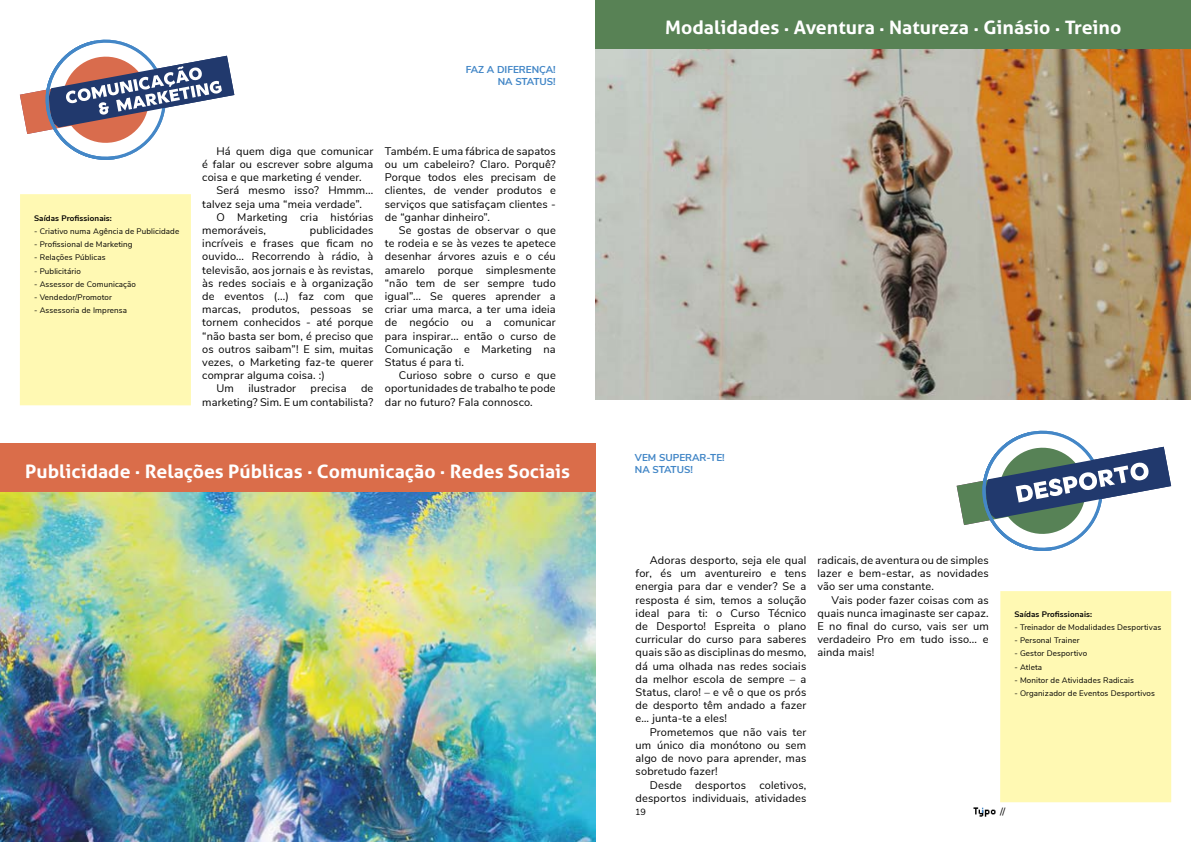
<style>
.page{position:relative;width:1191px;height:842px;background:#fff}
.page>*{position:absolute;margin:0;border:0;box-sizing:border-box;transform-origin:0 0}
.t1{font:700 18.5px "Aller";color:#fff;scale:1.05 1}
.t2{font:11px/13.2px "Nunito Sans";letter-spacing:.015em;color:#000;text-align:justify}
.t3{font:700 10px/12px "Nunito Sans";color:#4085c6}
.t4{font:10px "Nunito Sans";color:#000}
.t5{font:9px "Nunito Sans";color:#000}
.t6{font:8px "Nunito Sans";letter-spacing:.015em;color:#000}
.t7{font:700 8px "Nunito Sans";letter-spacing:.015em;color:#000}
</style>
<div class="page">
<svg style="left:973px;top:807px;width:22px;height:10px"></svg>
<img style="left:0;top:491px;width:595px;height:351px">
<div style="left:0;top:443px;width:595px;height:48px;background:#da6d4a"></div>
<svg style="left:20px;top:39px;width:214px;height:121px"></svg>
<svg style="left:956px;top:430px;width:215px;height:121px"></svg>
<img style="left:595px;top:48px;width:596px;height:351px">
<div style="left:595px;top:0;width:596px;height:48px;background:#588255"></div>
<div style="left:20px;top:194px;width:171px;height:211px;background:#fff9b3"></div>
<div style="left:1000px;top:591px;width:171px;height:211px;background:#fff9b3"></div>
<p class="t3" style="left:466px;top:62px;width:92px;text-align:right">FAZ A DIFERENÇA!<br>NA STATUS!</p>
<p class="t7" style="left:34px;top:212px;width:79px">Saídas Profissionais:</p>
<p class="t6" style="left:34px;top:225px;width:147px">- Criativo numa Agência de Publicidade</p>
<p class="t6" style="left:34px;top:239px;width:100px">- Profissional de Marketing</p>
<p class="t6" style="left:34px;top:252px;width:73px">- Relações Públicas</p>
<p class="t6" style="left:34px;top:265px;width:48px">- Publicitário</p>
<p class="t6" style="left:34px;top:278px;width:104px">- Assessor de Comunicação</p>
<p class="t6" style="left:34px;top:291px;width:79px">- Vendedor/Promotor</p>
<p class="t6" style="left:34px;top:305px;width:95px">- Assessoria de Imprensa</p>
<p class="t2" style="left:202px;top:144px;width:173px;text-indent:14px">Há quem diga que comunicar é falar ou escrever sobre alguma coisa e que marketing é vender.</p>
<p class="t2" style="left:202px;top:183px;width:173px;text-indent:14px">Será mesmo isso? Hmmm... talvez seja uma “meia verdade”.</p>
<p class="t2" style="left:202px;top:210px;width:173px;text-indent:14px">O Marketing cria histórias memoráveis,</p>
<p class="t2" style="left:310px;top:223px;width:65px">publicidades</p>
<p class="t2" style="left:202px;top:236px;width:173px">incríveis e frases que ficam no</p>
<p class="t2" style="left:202px;top:249px;width:173px">ouvido... Recorrendo à rádio, à</p>
<p class="t2" style="left:202px;top:263px;width:173px">televisão, aos jornais e às revistas,</p>
<p class="t2" style="left:202px;top:276px;width:173px">às redes sociais e à organização</p>
<p class="t2" style="left:202px;top:289px;width:173px">de eventos (...) faz com que</p>
<p class="t2" style="left:202px;top:302px;width:173px">marcas, produtos, pessoas se</p>
<p class="t2" style="left:202px;top:315px;width:173px">tornem conhecidos - até porque</p>
<p class="t2" style="left:202px;top:329px;width:173px">“não basta ser bom, é preciso que</p>
<p class="t2" style="left:202px;top:342px;width:173px">os outros saibam”! E sim, muitas</p>
<p class="t2" style="left:202px;top:355px;width:173px">vezes, o Marketing faz-te querer</p>
<p class="t2" style="left:202px;top:368px;width:124px">comprar alguma coisa. :)</p>
<p class="t2" style="left:216px;top:381px;width:19px">Um</p>
<p class="t2" style="left:248px;top:381px;width:49px">ilustrador</p>
<p class="t2" style="left:311px;top:381px;width:37px">precisa</p>
<p class="t2" style="left:202px;top:381px;width:173px;text-align:right">de<br>marketing? Sim. E um contabilista?</p>
<p class="t2" style="left:385px;top:144px;width:172px">Também. E uma fábrica de sapatos ou um cabeleiro? Claro. Porquê?<br>Porque todos eles precisam de clientes, de vender produtos e serviços que satisfaçam clientes - de “ganhar dinheiro”.</p>
<p class="t2" style="left:385px;top:223px;width:172px;text-indent:14px">Se gostas de observar o que te rodeia e se às vezes te apetece desenhar árvores azuis e o céu amarelo porque simplesmente “não tem de ser sempre tudo igual”... Se queres aprender a criar uma marca, a ter uma ideia de negócio ou a comunicar para inspirar... então o curso de Comunicação e Marketing na Status é para ti.</p>
<p class="t2" style="left:385px;top:368px;width:172px;text-indent:14px">Curioso sobre o curso e que oportunidades de trabalho te pode dar no futuro? Fala connosco.</p>
<h1 class="t1" style="left:25px;top:460px;width:520px">Publicidade . Relações Públicas . Comunicação . Redes Sociais</h1>
<h1 class="t1" style="left:665px;top:16px;width:436px">Modalidades . Aventura . Natureza . Ginásio . Treino</h1>
<p class="t3" style="left:635px;top:451px;width:91px">VEM SUPERAR-TE!<br>NA STATUS!</p>
<p class="t2" style="left:635px;top:553px;width:172px;text-indent:14px">Adoras desporto, seja ele qual for, és um aventureiro e tens energia para dar e vender? Se a resposta é sim, temos a solução ideal para ti: o Curso Técnico de Desporto! Espreita o plano curricular do curso para saberes quais são as disciplinas do mesmo, dá uma olhada nas redes sociais da melhor escola de sempre – a Status, claro! – e vê o que os prós de desporto têm andado a fazer e… junta-te a eles!</p>
<p class="t2" style="left:635px;top:725px;width:172px;text-indent:14px">Prometemos que não vais ter um único dia monótono ou sem algo de novo para aprender, mas sobretudo fazer!</p>
<p class="t2" style="left:635px;top:777px;width:172px;text-align:right">Desde desportos coletivos, desportos individuais, atividades</p>
<p class="t2" style="left:817px;top:553px;width:173px">radicais, de aventura ou de simples lazer e bem-estar, as novidades vão ser uma constante.</p>
<p class="t2" style="left:817px;top:593px;width:173px;text-indent:14px">Vais poder fazer coisas com as quais nunca imaginaste ser capaz.<br>E no final do curso, vais ser um verdadeiro Pro em tudo isso... e ainda mais!</p>
<p class="t5" style="left:635px;top:805px;width:12px">19</p>
<p class="t4" style="left:1000px;top:804px;width:7px">//</p>
<p class="t7" style="left:1014px;top:608px;width:79px">Saídas Profissionais:</p>
<p class="t6" style="left:1014px;top:621px;width:148px">- Treinador de Modalidades Desportivas</p>
<p class="t6" style="left:1014px;top:635px;width:67px">- Personal Trainer</p>
<p class="t6" style="left:1014px;top:648px;width:74px">- Gestor Desportivo</p>
<p class="t6" style="left:1014px;top:661px;width:29px">- Atleta</p>
<p class="t6" style="left:1014px;top:674px;width:121px">- Monitor de Atividades Radicais</p>
<p class="t6" style="left:1014px;top:687px;width:142px">- Organizador de Eventos Desportivos</p>
</div>
